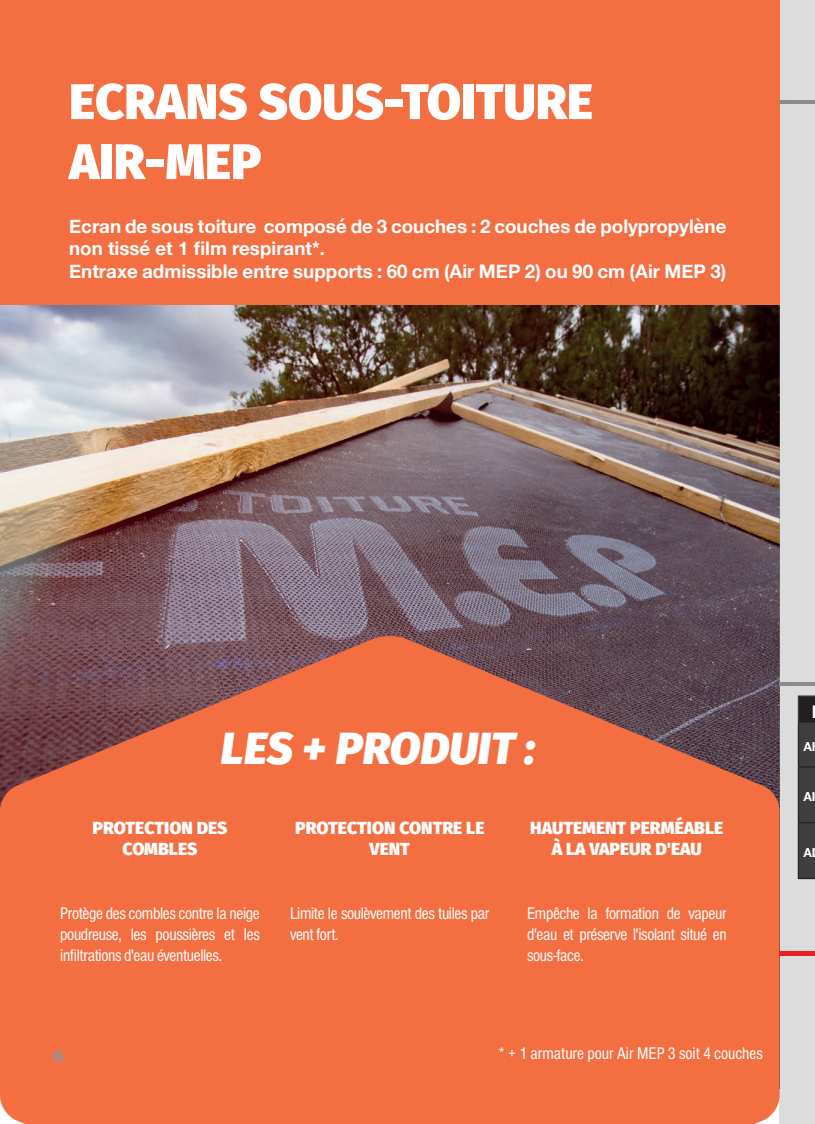
<style>
.page{position:relative;width:815px;height:1124px;background:#fff}
.page>*{position:absolute;margin:0;border:0;box-sizing:border-box;transform-origin:0 0}
.t1{font:800 50px/60px "Fira Sans";color:#fff}
.t2{font:italic 800 45px "Fira Sans";color:#fff}
.t3{font:700 18.75px/22.5px "Helvetica Neue";color:#fff}
.t4{font:17.5px/21px "Nimbus San Con";letter-spacing:-.02em;color:#fff;text-align:justify}
.t5{font:800 17.5px/21px "Fira Sans";color:#fff;text-align:center}
.t6{font:17.5px "Nimbus San Con";color:#fff}
.t7{font:700 17.5px "Proxima Nova";color:#939598}
.t8{font:700 12.5px "Helvetica Neue";color:#fff}
</style>
<div class="page">
<img style="left:0;top:305px;width:780px;height:330px">
<div style="left:780px;top:0;width:35px;height:1123px;background:#ddd"></div>
<svg style="left:0;top:635px;width:780px;height:488px;background:#dc6844"></svg>
<div style="left:0;top:0;width:780px;height:139px;background:#f36f42"></div>
<div style="left:0;top:133px;width:780px;height:172px;background:#f36f42"></div>
<hr style="left:780px;top:100px;width:35px;height:4px;background:#8b8b8c">
<hr style="left:780px;top:682px;width:35px;height:4px;background:#8b8b8c">
<svg style="left:798px;top:695px;width:17px;height:184px;background:#383839"></svg>
<div style="left:780px;top:950px;width:35px;height:5px;background:#ee1d23"></div>
<h1 class="t1" style="left:69px;top:71px;width:525px">ECRANS SOUS-TOITURE<br>AIR-MEP</h1>
<p class="t3" style="left:69px;top:215px;width:659px">Ecran de sous toiture composé de 3 couches : 2 couches de polypropylène non tissé et 1 film respirant*.<br>Entraxe admissible entre supports : 60 cm (Air MEP 2) ou 90 cm (Air MEP 3)</p>
<h2 class="t2" style="left:221px;top:716px;width:316px">LES + PRODUIT :</h2>
<p class="t5" style="left:92px;top:817px;width:137px">PROTECTION DES<br>COMBLES</p>
<p class="t4" style="left:60px;top:903px;width:201px">Protège des combles contre la neige poudreuse, les poussières et les infiltrations d'eau éventuelles.</p>
<p class="t5" style="left:295px;top:817px;width:191px">PROTECTION CONTRE LE<br>VENT</p>
<p class="t4" style="left:290px;top:903px;width:201px">Limite le soulèvement des tuiles par vent fort.</p>
<p class="t5" style="left:530px;top:817px;width:195px">HAUTEMENT PERMÉABLE<br>À LA VAPEUR D'EAU</p>
<p class="t4" style="left:527px;top:903px;width:201px">Empêche la formation de vapeur d'eau et préserve l'isolant situé en sous-face.</p>
<p class="t7" style="left:53px;top:1045px;width:12px">6</p>
<p class="t6" style="left:499px;top:1043px;width:266px">* + 1 armature pour Air MEP 3 soit 4 couches</p>
<p class="t8" style="left:803px;top:736px;width:14px">AI</p>
<p class="t8" style="left:803px;top:786px;width:14px">AI</p>
<p class="t8" style="left:803px;top:842px;width:10px">A</p>
</div>
